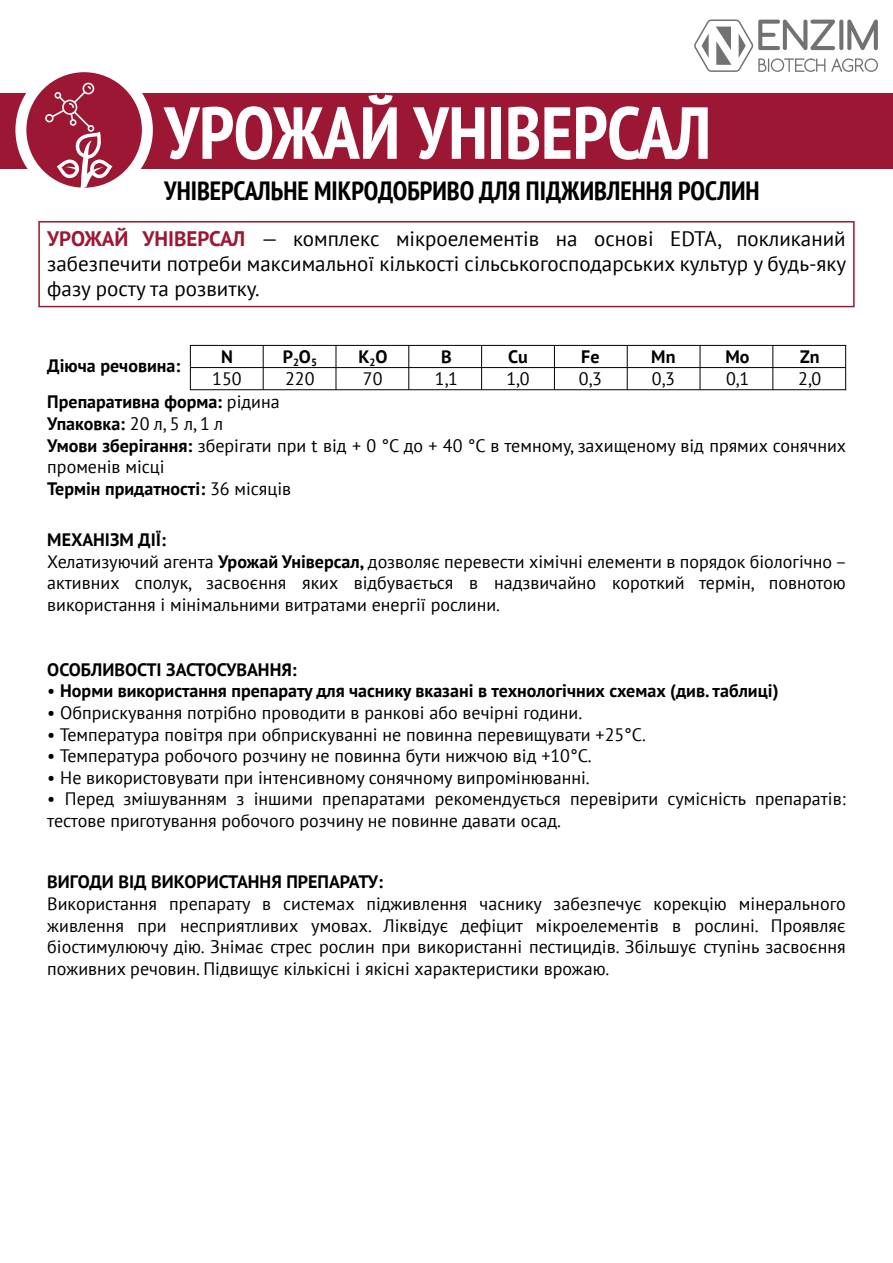
<style>
.page{position:relative;width:893px;height:1263px;background:#fff}
.page>*{position:absolute;margin:0;border:0;box-sizing:border-box;transform-origin:0 0}
.t1{font:700 condensed 73.5px "PT Sans";color:#fff}
.t2{font:700 condensed 26.4px "PT Sans";color:#000}
.t3{font:21px/25.2px "PT Sans";color:#000;text-align:justify}
.t4{font:18px/21.6px "PT Sans";color:#000}
.t5{font:700 18px/36.6px "PT Sans";color:#000}
.s1{font-weight:700;color:#9c1733}
.s2{font-weight:700}
.s3{font-weight:400}
</style>
<div class="page">
<div style="left:0;top:94px;width:893px;height:75px;background:#9c1733"></div>
<svg style="left:38px;top:221px;width:817px;height:86px"></svg>
<svg style="left:15px;top:72px;width:138px;height:116px"></svg>
<div style="left:190px;top:345px;width:656px;height:45px;border:1px solid #000"></div>
<hr style="left:190px;top:367px;width:656px;height:1px;background:#000">
<hr style="left:773px;top:345px;width:1px;height:45px;background:#000">
<hr style="left:700px;top:345px;width:1px;height:45px;background:#000">
<hr style="left:627px;top:345px;width:1px;height:45px;background:#000">
<hr style="left:554px;top:345px;width:1px;height:45px;background:#000">
<hr style="left:481px;top:345px;width:1px;height:45px;background:#000">
<hr style="left:409px;top:345px;width:1px;height:45px;background:#000">
<hr style="left:336px;top:345px;width:1px;height:45px;background:#000">
<hr style="left:263px;top:345px;width:1px;height:45px;background:#000">
<svg style="left:694px;top:20px;width:184px;height:52px"></svg>
<h1 class="t1" style="left:164px;top:84px;width:548px">УРОЖАЙ УНІВЕРСАЛ</h1>
<h2 class="t2" style="left:164px;top:173px;width:597px">УНІВЕРСАЛЬНЕ МІКРОДОБРИВО ДЛЯ ПІДЖИВЛЕННЯ РОСЛИН</h2>
<p class="t3" style="left:47px;top:225px;width:801px"><span class="s1">УРОЖАЙ УНІВЕРСАЛ</span> — комплекс мікроелементів на основі EDTA, покликаний забезпечити потреби максимальної кількості сільськогосподарських культур у будь-яку фазу росту та розвитку.</p>
<p class="t4" style="left:283px;top:345px;width:36px"><span class="s2">P</span><sub>2</sub><span class="s2">O</span><sub>5<br></sub>220</p>
<p class="t5" style="left:358px;top:345px;width:31px;line-height:21.6px">K<sub>2</sub>O<br><span class="s3">70</span></p>
<p class="t5" style="left:508px;top:338px;width:21px">Cu</p>
<p class="t4" style="left:506px;top:367px;width:25px">1,0</p>
<p class="t5" style="left:441px;top:338px;width:12px">B</p>
<p class="t4" style="left:435px;top:367px;width:25px">1,1</p>
<p class="t5" style="left:581px;top:338px;width:20px">Fe</p>
<p class="t4" style="left:579px;top:367px;width:25px">0,3</p>
<p class="t5" style="left:221px;top:338px;width:13px">N</p>
<p class="t4" style="left:212px;top:367px;width:31px">150</p>
<p class="t5" style="left:651px;top:338px;width:26px">Mn</p>
<p class="t4" style="left:652px;top:367px;width:25px">0,3</p>
<p class="t5" style="left:726px;top:338px;width:26px">Mo</p>
<p class="t4" style="left:726px;top:367px;width:25px">0,1</p>
<p class="t5" style="left:800px;top:338px;width:21px">Zn</p>
<p class="t4" style="left:798px;top:367px;width:25px">2,0</p>
<p class="t5" style="left:47px;top:347px;width:234px">Діюча речовина:<br>Препаративна форма: <span class="s3">рідина</span></p>
<p class="t4" style="left:47px;top:412px;width:800px"><span class="s2">Упаковка:</span> 20 л, 5 л, 1 л<br><span class="s2">Умови зберігання:</span> зберігати при t від + 0 °С до + 40 °С в темному, захищеному від прямих сонячних променів місці<br><span class="s2">Термін придатності:</span> 36 місяців</p>
<p class="t4" style="left:47px;top:528px;width:801px"><span class="s2">МЕХАНІЗМ ДІЇ:<br></span>Хелатизуючий агента <span class="s2">Урожай Універсал,</span> дозволяє перевести хімічні елементи в порядок біологічно – активних сполук, засвоєння яких відбувається в надзвичайно короткий термін, повнотою використання і мінімальними витратами енергії рослини.</p>
<p class="t5" style="left:47px;top:651px;width:251px">ОСОБЛИВОСТІ ЗАСТОСУВАННЯ:</p>
<p class="t5" style="left:47px;top:672px;width:733px"><span class="s3">•</span> Норми використання препарату для часнику вказані в технологічних схемах (див. таблиці)</p>
<p class="t4" style="left:47px;top:701px;width:536px">• Обприскування потрібно проводити в ранкові або вечірні години.</p>
<p class="t4" style="left:47px;top:723px;width:600px">• Температура повітря при обприскуванні не повинна перевищувати +25°С.</p>
<p class="t4" style="left:47px;top:745px;width:546px">• Температура робочого розчину не повинна бути нижчою від +10°С.</p>
<p class="t4" style="left:47px;top:766px;width:544px">• Не використовувати при інтенсивному сонячному випромінюванні.</p>
<p class="t4" style="left:47px;top:788px;width:800px">• Перед змішуванням з іншими препаратами рекомендується перевірити сумісність препаратів: тестове приготування робочого розчину не повинне давати осад.</p>
<p class="t5" style="left:47px;top:863px;width:337px">ВИГОДИ ВІД ВИКОРИСТАННЯ ПРЕПАРАТУ:</p>
<p class="t4" style="left:47px;top:892px;width:800px;text-align:justify">Використання препарату в системах підживлення часнику забезпечує корекцію мінерального живлення при несприятливих умовах. Ліквідує дефіцит мікроелементів в рослині. Проявляє біостимулюючу дію. Знімає стрес рослин при використанні пестицидів. Збільшує ступінь засвоєння поживних речовин. Підвищує кількісні і якісні характеристики врожаю.</p>
</div>
